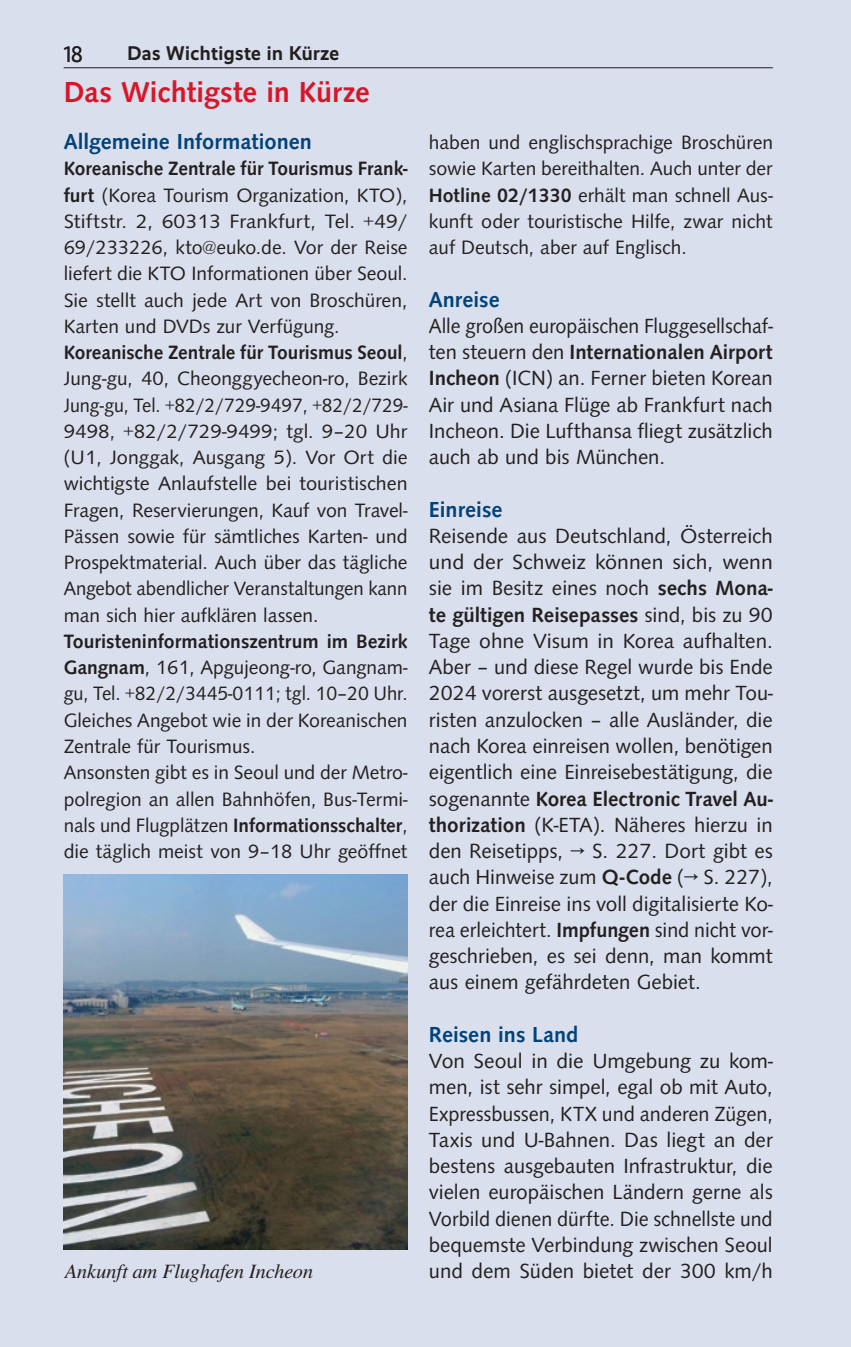
<style>
.page{position:relative;width:851px;height:1347px;background:#fff}
.page>*{position:absolute;margin:0;border:0;box-sizing:border-box;transform-origin:0 0}
.t1{font:500 30px "Syntax";color:#d71729}
.t2{font:500 22.5px "Syntax";letter-spacing:.005em;color:#004279}
.t3{font:22.5px "Realist";color:#231f20;scale:.95 1}
.t4{font:21.25px/26.2px "Syntax";color:#231f20;text-align:justify}
.t5{font:21.25px/26.2px "Syntax";color:#231f20;text-align:justify;scale:.95 1}
.t6{font:20px/26.2px "Syntax";color:#231f20}
.t7{font:italic 20px "Nimbus Roman OT";color:#231f20}
.t8{font:700 20px "Realist";letter-spacing:.025em;color:#231f20;scale:.95 1}
.s1{font-weight:500}
</style>
<div class="page">
<div style="left:0;top:0;width:850px;height:1346px;background:#d9dfec"></div>
<hr style="left:64px;top:67px;width:708px;height:1px;background:#231f20">
<img style="left:64px;top:874px;width:343px;height:375px">
<p class="t3" style="left:64px;top:42px;width:22px">18</p>
<p class="t8" style="left:127px;top:42px;width:224px">Das Wichtigste in Kürze</p>
<h1 class="t1" style="left:64px;top:70px;width:307px">Das Wichtigste in Kürze</h1>
<p class="t2" style="left:64px;top:125px;width:250px">Allgemeine Informationen</p>
<p class="t6" style="left:64px;top:155px;width:345px"><span class="s1">Koreanische Zentrale für Tourismus Frank&shy;furt</span> (Korea Tourism Organization, KTO), Stiftstr. 2, 60313 Frankfurt, Tel. +49/ 69/233226, kto@euko.de. Vor der Reise liefert die KTO Informationen über Seoul.<br>Sie stellt auch jede Art von Broschüren, Karten und DVDs zur Verfügung.<br><span class="s1">Koreanische Zentrale für Tourismus Seoul</span>, Jung-gu, 40, Cheonggyecheon-ro, Bezirk Jung-gu, Tel. +82/2/729-9497, +82/2/729- 9498, +82/2/729-9499; tgl. 9–20 Uhr (U1, Jonggak, Ausgang 5). Vor Ort die wichtigste Anlaufstelle bei touristischen Fragen, Reservierungen, Kauf von Travel-Pässen sowie für sämtliches Karten- und Prospektmaterial. Auch über das tägliche Angebot abendlicher Veranstaltungen kann man sich hier aufklären lassen.</p>
<p class="t6" style="left:64px;top:627px;width:345px"><span class="s1">Touristeninformationszentrum im Bezirk Gangnam</span>, 161, Apgujeong-ro, Gangnam&shy;gu, Tel. +82/2/3445-0111; tgl. 10–20 Uhr.<br>Gleiches Angebot wie in der Koreanischen Zentrale für Tourismus.<br>Ansonsten gibt es in Seoul und der Metro&shy;polregion an allen Bahnhöfen, Bus-Termi&shy;nals und Flugplätzen <span class="s1">Informationsschalter</span>, die täglich meist von 9–18 Uhr geöffnet</p>
<p class="t6" style="left:429px;top:128px;width:345px;text-align:justify">haben und englischsprachige Broschüren sowie Karten bereithalten. Auch unter der <span class="s1">Hotline 02/1330</span> erhält man schnell Aus&shy;kunft oder touristische Hilfe, zwar nicht auf Deutsch, aber auf Englisch.</p>
<p class="t2" style="left:429px;top:283px;width:72px">Anreise</p>
<p class="t5" style="left:429px;top:312px;width:363px">Alle großen europäischen Fluggesellschaf&shy;ten steuern den <span class="s1">Internationalen Airport Incheon</span> (ICN) an. Ferner bieten Korean Air und Asiana Flüge ab Frankfurt nach Incheon. Die Lufthansa fliegt zusätzlich auch ab und bis München.</p>
<p class="t2" style="left:429px;top:493px;width:75px">Einreise</p>
<p class="t4" style="left:429px;top:522px;width:345px">Reisende aus Deutschland, Österreich und der Schweiz können sich, wenn sie im Besitz eines noch <span class="s1">sechs Mona&shy;te gültigen Reisepasses</span> sind, bis zu 90<br>Tage ohne Visum in Korea aufhalten.<br>Aber – und diese Regel wurde bis Ende 2024 vorerst ausgesetzt, um mehr Tou&shy;risten anzulocken – alle Ausländer, die nach Korea einreisen wollen, benötigen eigentlich eine Einreisebestätigung, die sogenannte <span class="s1">Korea Electronic Travel Au&shy;thorization</span> (K-ETA). Näheres hierzu in den Reisetipps, → S. 227. Dort gibt es auch Hinweise zum <span class="s1">Q-Code</span> (→ S. 227), der die Einreise ins voll digitalisierte Ko&shy;rea erleichtert. <span class="s1">Impfungen</span> sind nicht vor&shy;geschrieben, es sei denn, man kommt aus einem gefährdeten Gebiet.</p>
<p class="t2" style="left:429px;top:1018px;width:151px">Reisen ins Land</p>
<p class="t4" style="left:429px;top:1047px;width:345px">Von Seoul in die Umgebung zu kom&shy;men, ist sehr simpel, egal ob mit Auto, Expressbussen, KTX und anderen Zügen, Taxis und U-Bahnen. Das liegt an der bestens ausgebauten Infrastruktur, die vielen europäischen Ländern gerne als Vorbild dienen dürfte. Die schnellste und bequemste Verbindung zwischen Seoul</p>
<p class="t7" style="left:65px;top:1259px;width:250px">Ankunft am Flughafen Incheon</p>
<p class="t4" style="left:429px;top:1257px;width:345px">und dem Süden bietet der 300 km/h</p>
</div>
